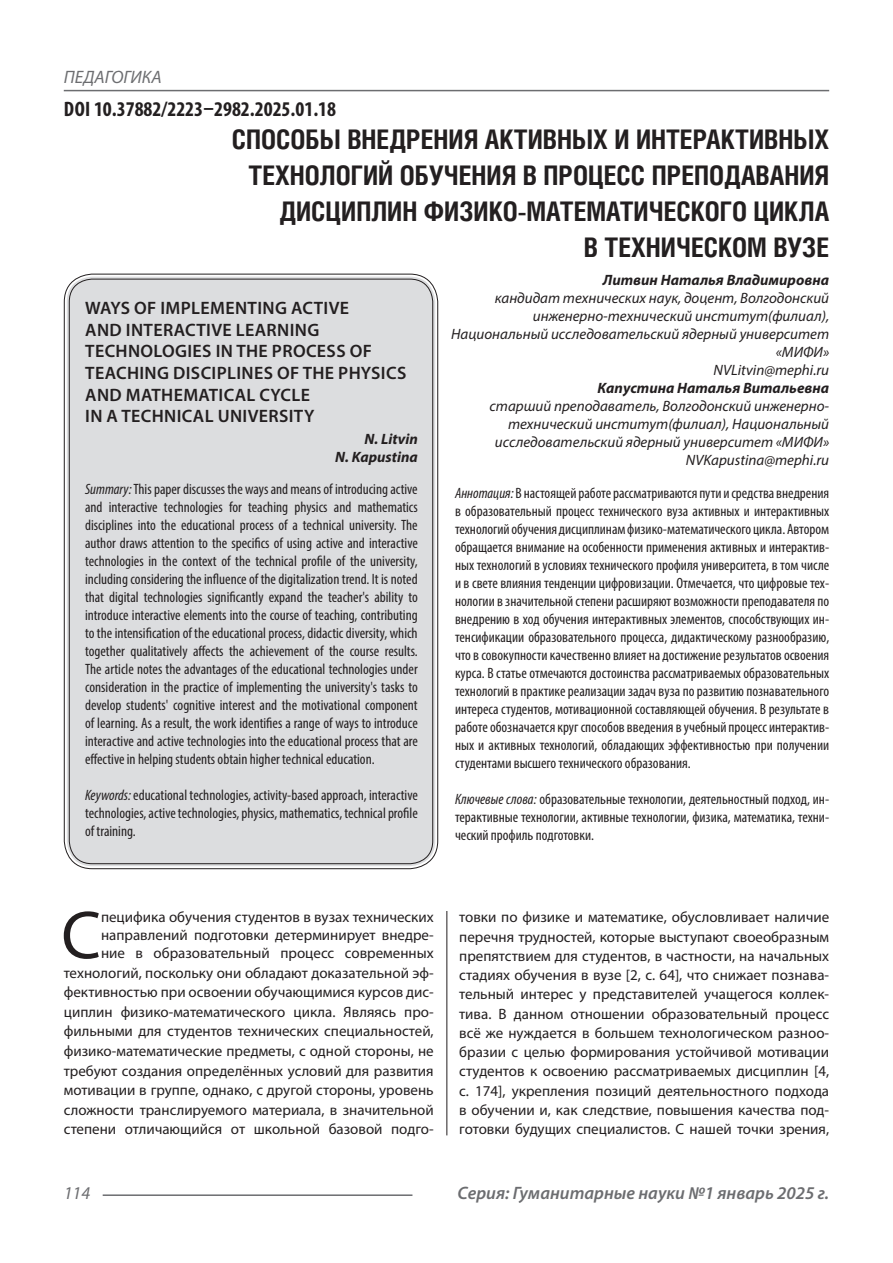
<style>
.page{position:relative;width:893px;height:1263px;background:#fff}
.page>*{position:absolute;margin:0;border:0;box-sizing:border-box;transform-origin:0 0}
.Статья_текст_первый{font:68.4px "Myriad Pro";color:#231f20}
.Статья_название{font:700 27px/36px "Helios Cond C";color:#231f20;text-align:right}
.ДОИ{font:700 condensed 21px "Myriad Pro";color:#231f20}
.Статья_название_англ{font:600 18px/21.6px "Myriad Pro";letter-spacing:.02em;color:#231f20}
.t1{font:italic 600 18px "Myriad Pro";color:#6c6d70}
.t2{font:italic 18px "Myriad Pro";color:#6c6d70}
.Статья_аннотация_анг{font:condensed 15px/18px "Myriad Pro";color:#231f20;text-align:justify}
.Статья_аннотация_тек{font:condensed 15px/18px "Myriad Pro";color:#231f20;text-align:justify}
.Статья_текст_первый-2{font:15px/19.2px "Myriad Pro";color:#231f20;text-align:justify}
.Статья_автор_инфо{font:italic 15px/18px "Myriad Pro";color:#231f20;text-align:right}
.Статья_автор_инфо-2{font:italic 700 15px "Myriad Pro";color:#231f20}
.Статья_автор_англ{font:italic 700 15px "Myriad Pro";color:#231f20}
.s1{font-style:italic}
</style>
<div class="page">
<hr style="left:446px;top:128px;width:1px;height:1007px;background:#231f20">
<hr style="left:103px;top:1194px;width:309px;height:2px;background:#6c6d70">
<hr style="left:64px;top:90px;width:765px;height:1px;background:#6c6d70">
<div style="left:443px;top:126px;width:10px;height:785px;background:#fff"></div>
<div style="left:67px;top:277px;width:368px;height:589px;background:#dcdddf;border-radius:26px"></div>
<p class="t2" style="left:64px;top:66px;width:100px">ПЕДАГОГИКА</p>
<p class="ДОИ" style="left:64px;top:96px;width:274px">DOI 10.37882/2223–2982.2025.01.18</p>
<p class="Статья_название" style="left:232px;top:121px;width:599px">СПОСОБЫ ВНЕДРЕНИЯ АКТИВНЫХ И ИНТЕРАКТИВНЫХ<br>ТЕХНОЛОГИЙ ОБУЧЕНИЯ В ПРОЦЕСС ПРЕПОДАВАНИЯ<br>ДИСЦИПЛИН ФИЗИКО-МАТЕМАТИЧЕСКОГО ЦИКЛА</p>
<p class="Статья_название" style="left:584px;top:229px;width:247px">В ТЕХНИЧЕСКОМ ВУЗЕ</p>
<p class="Статья_автор_инфо-2" style="left:603px;top:270px;width:228px">Литвин Наталья Владимировна</p>
<p class="Статья_автор_инфо" style="left:451px;top:289px;width:379px">кандидат технических наук, доцент, Волгодонский инженерно-технический институт(филиал), Национальный исследовательский ядерный университет «МИФИ»</p>
<p class="Статья_автор_инфо" style="left:714px;top:361px;width:117px">NVLitvin@mephi.ru</p>
<p class="Статья_автор_инфо-2" style="left:598px;top:378px;width:233px">Капустина Наталья Витальевна</p>
<p class="Статья_автор_инфо" style="left:490px;top:397px;width:341px">старший преподаватель, Волгодонский инженерно&shy;технический институт(филиал), Национальный исследовательский ядерный университет «МИФИ»</p>
<p class="Статья_автор_инфо" style="left:686px;top:451px;width:145px">NVKapustina@mephi.ru</p>
<p class="Статья_аннотация_тек" style="left:455px;top:484px;width:376px"><span class="s1">Аннотация:</span> В настоящей работе рассматриваются пути и средства внедрения в образовательный процесс технического вуза активных и интерактивных технологий обучения дисциплинам физико-математического цикла. Автором обращается внимание на особенности применения активных и интерактив&shy;ных технологий в условиях технического профиля университета, в том числе и в свете влияния тенденции цифровизации. Отмечается, что цифровые тех&shy;нологии в значительной степени расширяют возможности преподавателя по внедрению в ход обучения интерактивных элементов, способствующих ин&shy;тенсификации образовательного процесса, дидактическому разнообразию, что в совокупности качественно влияет на достижение результатов освоения курса. В статье отмечаются достоинства рассматриваемых образовательных технологий в практике реализации задач вуза по развитию познавательного интереса студентов, мотивационной составляющей обучения. В результате в работе обозначается круг способов введения в учебный процесс интерактив&shy;ных и активных технологий, обладающих эффективностью при получении студентами высшего технического образования.</p>
<p class="Статья_аннотация_тек" style="left:455px;top:790px;width:376px"><span class="s1">Ключевые слова:</span> образовательные технологии, деятельностный подход, ин&shy;терактивные технологии, активные технологии, физика, математика, техни&shy;ческий профиль подготовки.</p>
<p class="Статья_название_англ" style="left:85px;top:297px;width:265px">WAYS OF IMPLEMENTING ACTIVE</p>
<p class="Статья_название_англ" style="left:85px;top:318px;width:323px">AND INTERACTIVE LEARNING<br>TECHNOLOGIES IN THE PROCESS OF<br>TEACHING DISCIPLINES OF THE PHYSICS<br>AND MATHEMATICAL CYCLE</p>
<p class="Статья_название_англ" style="left:85px;top:405px;width:231px">IN A TECHNICAL UNIVERSITY</p>
<p class="Статья_автор_англ" style="left:364px;top:429px;width:55px">N. Litvin</p>
<p class="Статья_автор_англ" style="left:335px;top:447px;width:84px">N. Kapustina</p>
<p class="Статья_аннотация_анг" style="left:85px;top:480px;width:334px"><span class="s1">Summary:</span> This paper discusses the ways and means of introducing active and interactive technologies for teaching physics and mathematics disciplines into the educational process of a technical university. The author draws attention to the specifics of using active and interactive technologies in the context of the technical profile of the university, including considering the influence of the digitalization trend. It is noted that digital technologies significantly expand the teacher's ability to introduce interactive elements into the course of teaching, contributing to the intensification of the educational process, didactic diversity, which together qualitatively affects the achievement of the course results.<br>The article notes the advantages of the educational technologies under consideration in the practice of implementing the university's tasks to develop students' cognitive interest and the motivational component of learning. As a result, the work identifies a range of ways to introduce interactive and active technologies into the educational process that are effective in helping students obtain higher technical education.</p>
<p class="Статья_аннотация_анг" style="left:85px;top:786px;width:334px"><span class="s1">Keywords:</span> educational technologies, activity-based approach, interactive technologies, active technologies, physics, mathematics, technical profile of training.</p>
<p class="Статья_текст_первый" style="left:61px;top:893px;width:41px">С</p>
<p class="Статья_текст_первый-2" style="left:101px;top:908px;width:334px;line-height:18px">пецифика обучения студентов в вузах технических направлений подготовки детерминирует внедре&shy;ние в образовательный процесс современных</p>
<p class="Статья_текст_первый-2" style="left:64px;top:963px;width:371px">технологий, поскольку они обладают доказательной эф&shy;фективностью при освоении обучающимися курсов дис&shy;циплин физико-математического цикла. Являясь про&shy;фильными для студентов технических специальностей, физико-математические предметы, с одной стороны, не требуют создания определённых условий для развития мотивации в группе, однако, с другой стороны, уровень сложности транслируемого материала, в значительной степени отличающийся от школьной базовой подго-</p>
<p class="Статья_текст_первый-2" style="left:459px;top:907px;width:371px">товки по физике и математике, обусловливает наличие перечня трудностей, которые выступают своеобразным препятствием для студентов, в частности, на начальных стадиях обучения в вузе [2, с. 64], что снижает познава&shy;тельный интерес у представителей учащегося коллек&shy;тива. В данном отношении образовательный процесс всё же нуждается в большем технологическом разноо&shy;бразии с целью формирования устойчивой мотивации студентов к освоению рассматриваемых дисциплин [4, с. 174], укрепления позиций деятельностного подхода в обучении и, как следствие, повышения качества под&shy;готовки будущих специалистов. С нашей точки зрения,</p>
<p class="t2" style="left:64px;top:1182px;width:28px">114</p>
<p class="t1" style="left:458px;top:1182px;width:373px">Серия: Гуманитарные науки №1 январь 2025 г.</p>
</div>
